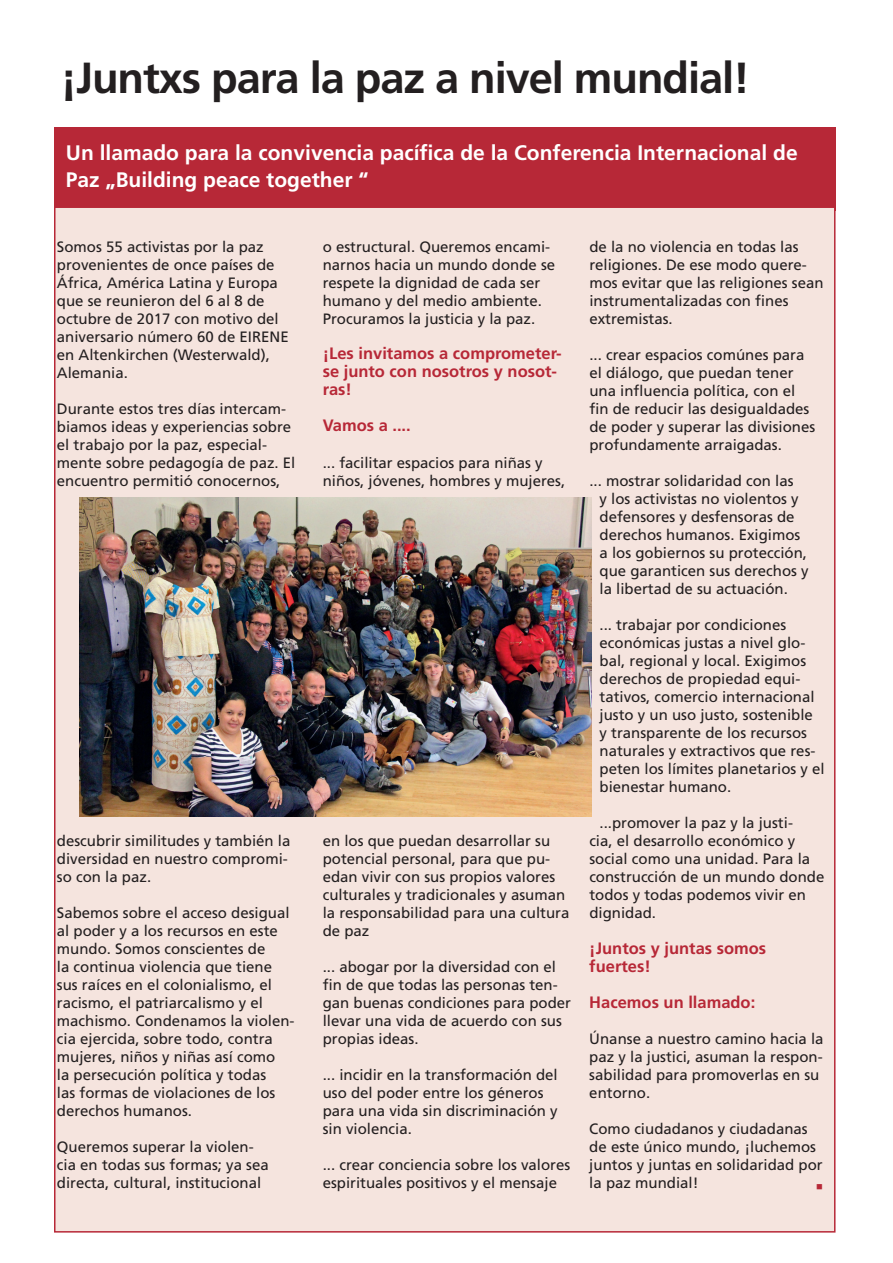
<style>
.page{position:relative;width:893px;height:1263px;background:#fff}
.page>*{position:absolute;margin:0;border:0;box-sizing:border-box;transform-origin:0 0}
.t1{font:700 43.5px "Frutiger";letter-spacing:-.025em;color:#231f20}
.t2{font:700 21px/27px "Frutiger";color:#fff}
.t3{font:700 16.5px/18px "Frutiger";color:#b72837}
.t4{font:15px/18px "Frutiger";color:#231f20}
.t5{font:9px "Wingdings";color:#b72837}
</style>
<div class="page">
<div style="left:54px;top:128px;width:781px;height:83px;background:#b72837"></div>
<div style="left:54px;top:206px;width:781px;height:1026px;background:#f5e4de;border:2px solid #b72837"></div>
<img style="left:80px;top:497px;width:511px;height:319px">
<h1 class="t1" style="left:60px;top:52px;width:691px">¡Juntxs para la paz a nivel mundial!</h1>
<h2 class="t2" style="left:66px;top:140px;width:733px">Un llamado para la convivencia pacífica de la Conferencia Internacional de<br>Paz „Building peace together “</h2>
<p class="t4" style="left:57px;top:238px;width:233px">Somos 55 activistas por la paz provenientes de once países de<br>África, América Latina y Europa que se reunieron del 6 al 8 de octubre de 2017 con motivo del aniversario número 60 de EIRENE en Altenkirchen (Westerwald),<br>Alemania.</p>
<p class="t4" style="left:57px;top:400px;width:240px">Durante estos tres días intercam&shy;biamos ideas y experiencias sobre el trabajo por la paz, especial&shy;mente sobre pedagogía de paz. El encuentro permitió conocernos,</p>
<p class="t4" style="left:57px;top:832px;width:235px">descubrir similitudes y también la diversidad en nuestro compromi&shy;so con la paz.</p>
<p class="t4" style="left:57px;top:904px;width:239px">Sabemos sobre el acceso desigual al poder y a los recursos en este mundo. Somos conscientes de<br>la continua violencia que tiene sus raíces en el colonialismo, el racismo, el patriarcalismo y el machismo. Condenamos la violen&shy;cia ejercida, sobre todo, contra mujeres, niños y niñas así como<br>la persecución política y todas<br>las formas de violaciones de los derechos humanos.</p>
<p class="t4" style="left:57px;top:1138px;width:213px">Queremos superar la violen&shy;cia en todas sus formas; ya sea directa, cultural, institucional</p>
<p class="t4" style="left:323px;top:238px;width:234px">o estructural. Queremos encami&shy;narnos hacia un mundo donde se respete la dignidad de cada ser humano y del medio ambiente.<br>Procuramos la justicia y la paz.</p>
<p class="t3" style="left:323px;top:344px;width:241px">¡Les invitamos a comprometer&shy;se junto con nosotros y nosot&shy;ras!</p>
<p class="t3" style="left:323px;top:416px;width:90px">Vamos a ....</p>
<p class="t4" style="left:323px;top:454px;width:244px">... facilitar espacios para niñas y niños, jóvenes, hombres y mujeres,</p>
<p class="t4" style="left:323px;top:832px;width:248px">en los que puedan desarrollar su potencial personal, para que pu&shy;edan vivir con sus propios valores culturales y tradicionales y asuman la responsabilidad para una cultura de paz</p>
<p class="t4" style="left:323px;top:958px;width:250px">... abogar por la diversidad con el fin de que todas las personas ten&shy;gan buenas condiciones para poder llevar una vida de acuerdo con sus propias ideas.</p>
<p class="t4" style="left:323px;top:1066px;width:237px">... incidir en la transformación del uso del poder entre los géneros para una vida sin discriminación y sin violencia.</p>
<p class="t4" style="left:323px;top:1156px;width:249px">... crear conciencia sobre los valores espirituales positivos y el mensaje</p>
<p class="t4" style="left:589px;top:238px;width:236px">de la no violencia en todas las religiones. De ese modo quere&shy;mos evitar que las religiones sean instrumentalizadas con fines extremistas.</p>
<p class="t4" style="left:589px;top:346px;width:227px">... crear espacios comúnes para el diálogo, que puedan tener una influencia política, con el fin de reducir las desigualdades de poder y superar las divisiones profundamente arraigadas.</p>
<p class="t4" style="left:600px;top:472px;width:211px;text-indent:-10px">... mostrar solidaridad con las<br>y los activistas no violentos y defensores y desfensoras de derechos humanos. Exigimos a los gobiernos su protección, que garanticen sus derechos y la libertad de su actuación.</p>
<p class="t4" style="left:600px;top:616px;width:227px">... trabajar por condiciones económicas justas a nivel glo&shy;bal, regional y local. Exigimos derechos de propiedad equi&shy;tativos, comercio internacional justo y un uso justo, sostenible<br>y transparente de los recursos naturales y extractivos que res&shy;peten los límites planetarios y el bienestar humano.</p>
<p class="t4" style="left:589px;top:814px;width:236px;text-indent:10px">...promover la paz y la justi-<br>cia, el desarrollo económico y social como una unidad. Para la construcción de un mundo donde todos y todas podemos vivir en dignidad.</p>
<p class="t3" style="left:589px;top:939px;width:178px">¡Juntos y juntas somos fuertes!</p>
<p class="t3" style="left:589px;top:993px;width:167px">Hacemos un llamado:</p>
<p class="t4" style="left:589px;top:1030px;width:236px">Únanse a nuestro camino hacia la paz y la justici, asuman la respon&shy;sabilidad para promoverlas en su entorno.</p>
<p class="t4" style="left:589px;top:1120px;width:235px">Como ciudadanos y ciudadanas de este único mundo, ¡luchemos juntos y juntas en solidaridad por la paz mundial!</p>
<p class="t5" style="left:816px;top:1181px;width:8px">■</p>
</div>
